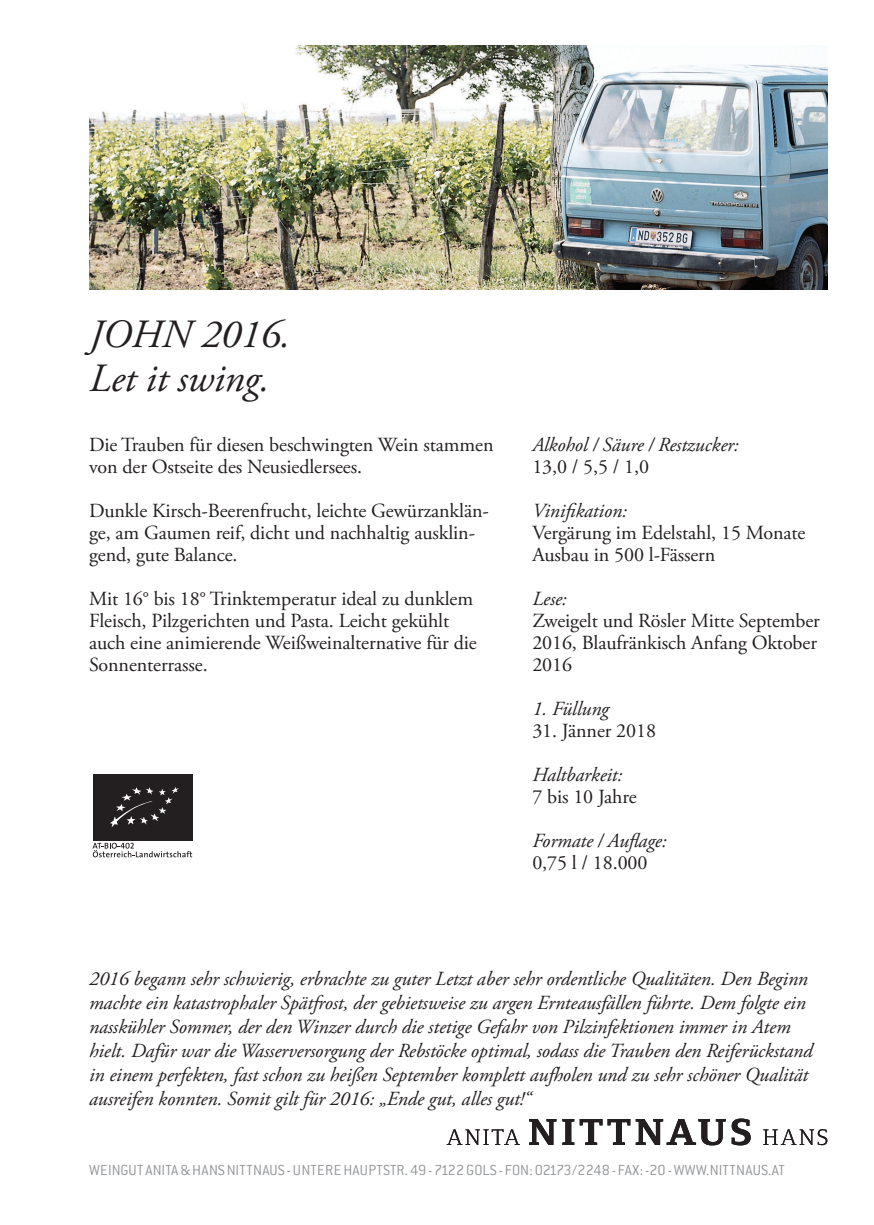
<style>
.page{position:relative;width:874px;height:1225px;background:#fff}
.page>*{position:absolute;margin:0;border:0;box-sizing:border-box;transform-origin:0 0}
.t1{font:italic 40px/44px "Adobe Garamond Pro";letter-spacing:-.005em;color:#231f20}
.t2{font:italic 20px/24px "Adobe Garamond Pro";letter-spacing:-.005em;color:#231f20}
.t3{font:20px/22px "Adobe Garamond Pro";letter-spacing:-.005em;color:#231f20}
.t4{font:300 16px "Conduit ITC";color:#939598}
.t5{font:300 16px "Conduit ITC";letter-spacing:.02em;color:#939598}
</style>
<div class="page">
<svg style="left:446px;top:1129px;width:73px;height:16px"></svg>
<svg style="left:529px;top:1119px;width:27px;height:26px"></svg>
<svg style="left:562px;top:1119px;width:163px;height:26px"></svg>
<svg style="left:731px;top:1118px;width:19px;height:27px"></svg>
<svg style="left:763px;top:1129px;width:63px;height:16px"></svg>
<svg style="left:92px;top:842px;width:100px;height:15px"></svg>
<div style="left:93px;top:774px;width:100px;height:66px;background:#231f20"></div>
<svg style="left:110px;top:787px;width:69px;height:40px"></svg>
<img style="left:89px;top:45px;width:737px;height:244px">
<h1 class="t1" style="left:89px;top:313px;width:202px">JOHN 2016.<br>Let it swing.</h1>
<p class="t3" style="left:89px;top:434px;width:406px">Die Trauben für diesen beschwingten Wein stammen von der Ostseite des Neusiedlersees.</p>
<p class="t3" style="left:89px;top:500px;width:401px">Dunkle Kirsch-Beerenfrucht, leichte Gewürzanklän&shy;ge, am Gaumen reif, dicht und nachhaltig ausklin&shy;gend, gute Balance.</p>
<p class="t3" style="left:89px;top:588px;width:389px">Mit 16° bis 18° Trinktemperatur ideal zu dunklem Fleisch, Pilzgerichten und Pasta. Leicht gekühlt auch eine animierende Weißweinalternative für die Sonnenterrasse.</p>
<p class="t2" style="left:532px;top:433px;width:208px">Alkohol / Säure / Restzucker:</p>
<p class="t3" style="left:532px;top:456px;width:118px">13,0 / 5,5 / 1,0</p>
<p class="t2" style="left:532px;top:499px;width:96px">Vinifikation:</p>
<p class="t3" style="left:532px;top:522px;width:274px">Vergärung im Edelstahl, 15 Monate<br>Ausbau in 500 l-Fässern</p>
<p class="t2" style="left:532px;top:587px;width:36px">Lese:</p>
<p class="t3" style="left:532px;top:610px;width:289px">Zweigelt und Rösler Mitte September<br>2016, Blaufränkisch Anfang Oktober<br>2016</p>
<p class="t2" style="left:532px;top:697px;width:78px">1. Füllung</p>
<p class="t3" style="left:532px;top:720px;width:125px">31. Jänner 2018</p>
<p class="t2" style="left:532px;top:763px;width:92px">Haltbarkeit:</p>
<p class="t3" style="left:532px;top:786px;width:106px">7 bis 10 Jahre</p>
<p class="t2" style="left:532px;top:829px;width:136px">Formate / Auflage:</p>
<p class="t3" style="left:532px;top:852px;width:117px">0,75 l / 18.000</p>
<p class="t2" style="left:89px;top:967px;width:724px">2016 begann sehr schwierig, erbrachte zu guter Letzt aber sehr ordentliche Qualitäten. Den Beginn machte ein katastrophaler Spätfrost, der gebietsweise zu argen Ernteausfällen führte. Dem folgte ein nasskühler Sommer, der den Winzer durch die stetige Gefahr von Pilzinfektionen immer in Atem hielt. Dafür war die Wasserversorgung der Rebstöcke optimal, sodass die Trauben den Reiferückstand in einem perfekten, fast schon zu heißen September komplett aufholen und zu sehr schöner Qualität ausreifen konnten. Somit gilt für 2016: „Ende gut, alles gut!“</p>
<p class="t5" style="left:89px;top:1161px;width:71px">WEINGUT ANITA</p>
<p class="t4" style="left:180px;top:1161px;width:63px">&amp; HANS NITTNAU</p>
<p class="t4" style="left:278px;top:1161px;width:408px">S - UNTE RE HAU PTSTR. 49 - 7122 GOLS - FON : 02173/2248 - FAX: -20 - WWW</p>
<p class="t4" style="left:706px;top:1161px;width:12px">.NITTNAU</p>
<p class="t4" style="left:760px;top:1161px;width:19px">S.AT</p>
</div>
